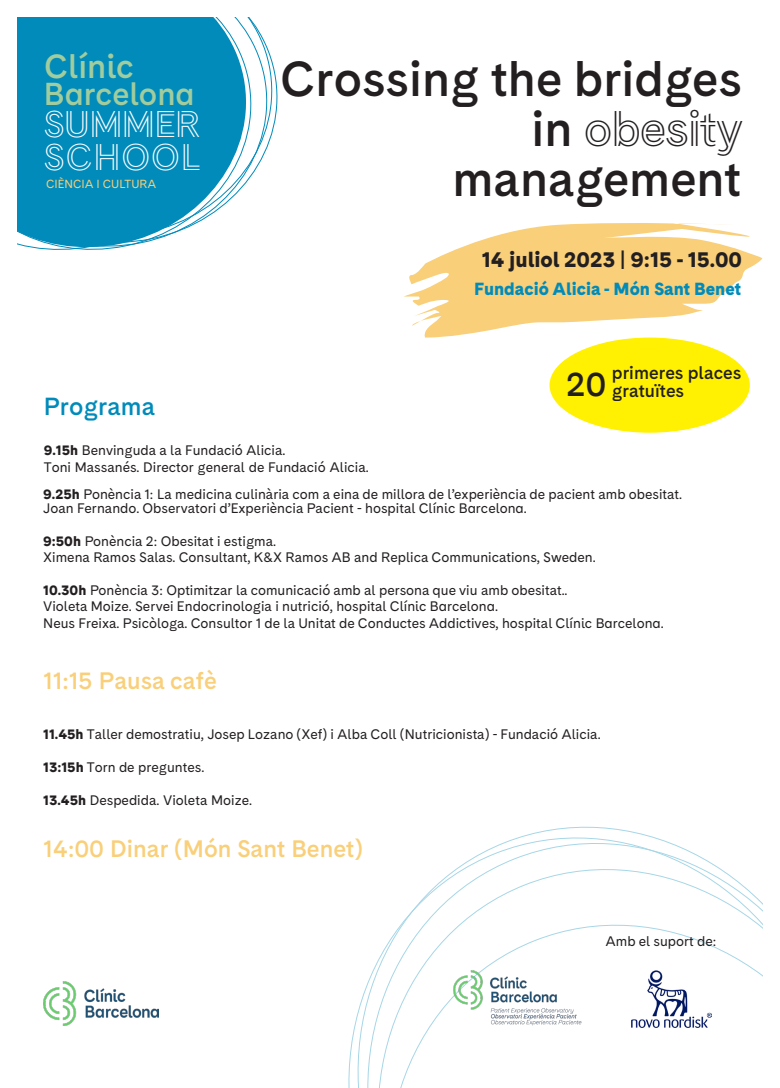
<style>
.page{position:relative;width:780px;height:1088px;background:#fff}
.page>*{position:absolute;margin:0;border:0;box-sizing:border-box;transform-origin:0 0}
.t1{font:600 48.75px/50px "Cadiz CB";color:#231f20;text-align:right}
.t2{font:36.88px/32.2px "Cadiz CB Filet";letter-spacing:.02em;color:#fff}
.t3{font:600 33.5px "Cadiz CB";color:#231f20}
.t4{font:600 33.25px "Cadiz CB";color:#a1cc9e}
.t5{font:600 31.62px "Cadiz CB";color:#a1cc9e}
.t6{font:600 24.62px "Cadiz CB";color:#018bba}
.t7{font:600 23.75px "Cadiz CB";color:#f9cf79}
.t8{font:900 21.25px "Cadiz CB";color:#231f20}
.t9{font:600 17.88px/17.9px "Cadiz CB";color:#231f20}
.t10{font:900 17.5px "Cadiz CB";color:#018bba}
.t11{font:13.75px/16.5px "Cadiz CB";color:#231f20}
.t12{font:11.75px "Cadiz CB";color:#f9cf79}
.s1{font-family:"Cadiz CB Filet";font-weight:400}
.s2{font-weight:900}
</style>
<div class="page">
<svg style="left:348px;top:826px;width:414px;height:262px"></svg>
<img style="left:43px;top:981px;width:115px;height:44px">
<img style="left:631px;top:970px;width:80px;height:57px">
<img style="left:454px;top:970px;width:131px;height:61px">
<svg style="left:404px;top:223px;width:359px;height:115px;fill:#f9cf79"></svg>
<div style="left:549px;top:338px;width:200px;height:95px;background:#fff101;border-radius:50%"></div>
<svg style="left:18px;top:18px;width:260px;height:232px"></svg>
<p class="t4" style="left:44px;top:42px;width:91px">Clínic</p>
<p class="t5" style="left:44px;top:71px;width:152px">Barcelona</p>
<p class="t2" style="left:44px;top:109px;width:158px">SUMMER<br>SCHOOL</p>
<p class="t12" style="left:46px;top:176px;width:112px">CIÈNCIA I CULTURA</p>
<p class="t1" style="left:280px;top:52px;width:463px">Crossing the bridges in <span class="s1">obesity</span></p>
<p class="t1" style="left:452px;top:152px;width:290px">management</p>
<p class="t8" style="left:482px;top:244px;width:262px">14 juliol 2023 | 9:15 - 15.00</p>
<p class="t10" style="left:474px;top:276px;width:268px">Fundació Alicia - Món Sant Benet</p>
<p class="t3" style="left:566px;top:360px;width:42px">20</p>
<p class="t9" style="left:612px;top:364px;width:131px">primeres places gratuïtes</p>
<p class="t6" style="left:44px;top:388px;width:113px">Programa</p>
<p class="t11" style="left:44px;top:442px;width:326px"><span class="s2">9.15h</span> Benvinguda a la Fundació Alicia.<br>Toni Massanés. Director general de Fundació Alicia.</p>
<p class="t11" style="left:43px;top:487px;width:640px;line-height:13.8px"><span class="s2">9.25h</span> Ponència 1: La medicina culinària com a eina de millora de l’experiència de pacient amb obesitat.<br>Joan Fernando. Observatori d’Experiència Pacient - hospital Clínic Barcelona.</p>
<p class="t11" style="left:43px;top:532px;width:554px"><span class="s2">9:50h</span> Ponència 2: Obesitat i estigma.<br>Ximena Ramos Salas. Consultant, K&amp;X Ramos AB and Replica Communications, Sweden.</p>
<p class="t11" style="left:43px;top:581px;width:622px"><span class="s2">10.30h</span> Ponència 3: Optimitzar la comunicació amb al persona que viu amb obesitat..<br>Violeta Moize. Servei Endocrinologia i nutrició, hospital Clínic Barcelona.<br>Neus Freixa. Psicòloga. Consultor 1 de la Unitat de Conductes Addictives, hospital Clínic Barcelona.</p>
<p class="t7" style="left:43px;top:663px;width:175px">11:15 Pausa cafè</p>
<p class="t11" style="left:43px;top:725px;width:559px"><span class="s2">11.45h</span> Taller demostratiu, Josep Lozano (Xef) i Alba Coll (Nutricionista) - Fundació Alicia.</p>
<p class="t11" style="left:43px;top:758px;width:162px"><span class="s2">13:15h</span> Torn de preguntes.</p>
<p class="t11" style="left:43px;top:791px;width:210px"><span class="s2">13.45h</span> Despedida. Violeta Moize.</p>
<p class="t7" style="left:43px;top:832px;width:321px">14:00 Dinar (Món Sant Benet)</p>
<p class="t11" style="left:605px;top:933px;width:112px">Amb el suport de:</p>
</div>
